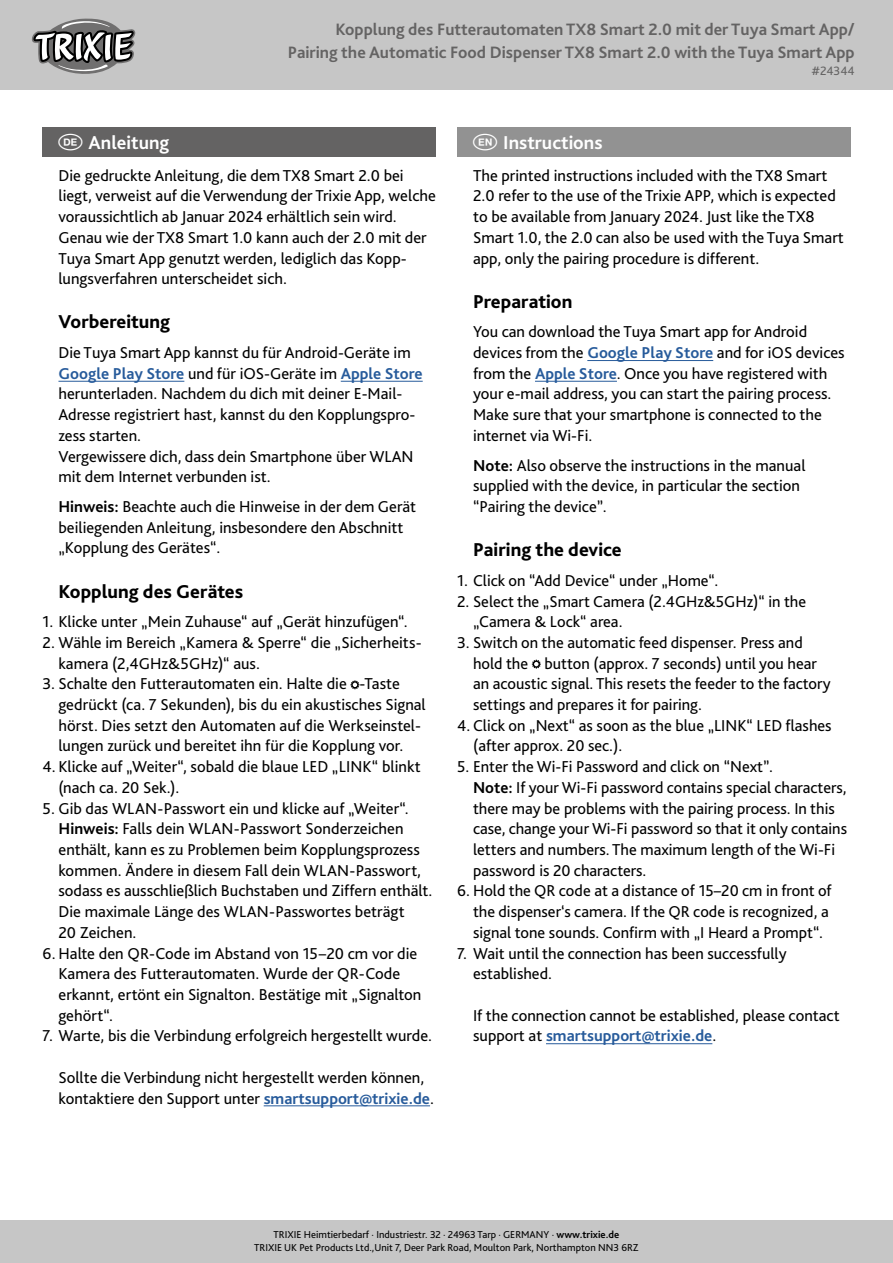
<style>
.page{position:relative;width:893px;height:1263px;background:#fff}
.page>*{position:absolute;margin:0;border:0;box-sizing:border-box;transform-origin:0 0}
.t1{font:800 19.5px "Bliss Pro";color:#000}
.t2{font:700 19.5px "Bliss Pro";color:#fff}
.t3{font:700 17.25px/22.8px "Bliss Pro";color:#646363;text-align:right}
.t4{font:16.5px/20.7px "Bliss Pro";color:#000}
.t5{font:12.75px "Bliss Pro";color:#646363}
.t6{font:10.5px/12.6px "Bliss Pro";color:#000;text-align:center}
.s1{font-family:"Natrix";font-weight:400}
.s2{font-weight:700;color:#275b9b}
.s3{font-weight:700}
</style>
<div class="page">
<div style="left:457px;top:128px;width:393px;height:29px;background:#929292"></div>
<div style="left:0;top:0;width:893px;height:89px;background:#c6c6c6"></div>
<div style="left:0;top:1220px;width:893px;height:43px;background:#c6c6c6"></div>
<div style="left:43px;top:128px;width:393px;height:29px;background:#646363"></div>
<svg style="left:32px;top:18px;width:103px;height:56px"></svg>
<hr style="left:58px;top:381px;width:126px;height:1px;background:#275b9b">
<hr style="left:341px;top:381px;width:82px;height:1px;background:#275b9b">
<hr style="left:264px;top:1105px;width:166px;height:1px;background:#275b9b">
<svg style="left:350px;top:680px;width:9px;height:9px"></svg>
<hr style="left:587px;top:360px;width:126px;height:1px;background:#275b9b">
<hr style="left:535px;top:381px;width:82px;height:1px;background:#275b9b">
<hr style="left:546px;top:1043px;width:166px;height:1px;background:#275b9b">
<svg style="left:532px;top:660px;width:9px;height:9px"></svg>
<p class="t3" style="left:288px;top:17px;width:568px">Kopplung des Futterautomaten TX8 Smart 2.0 mit der Tuya Smart App/<br>Pairing the Automatic Food Dispenser TX8 Smart 2.0 with the Tuya Smart App</p>
<p class="t5" style="left:811px;top:63px;width:45px">#24344</p>
<p class="t2" style="left:58px;top:130px;width:113px"><span class="s1">D</span> Anleitung</p>
<p class="t4" style="left:58px;top:165px;width:379px">Die gedruckte Anleitung, die dem TX8 Smart 2.0 bei liegt, verweist auf die Verwendung der Trixie App, welche voraussichtlich ab Januar 2024 erhältlich sein wird.<br>Genau wie der TX8 Smart 1.0 kann auch der 2.0 mit der Tuya Smart App genutzt werden, lediglich das Kopp&shy;lungsverfahren unterscheidet sich.</p>
<p class="t1" style="left:58px;top:310px;width:113px">Vorbereitung</p>
<p class="t4" style="left:58px;top:342px;width:366px">Die Tuya Smart App kannst du für Android-Geräte im <span class="s2">Google Play Store</span> und für iOS-Geräte im <span class="s2">Apple Store </span>herunterladen. Nachdem du dich mit deiner E-Mail-Adresse registriert hast, kannst du den Kopplungspro&shy;zess starten.<br>Vergewissere dich, dass dein Smartphone über WLAN mit dem Internet verbunden ist.</p>
<p class="t4" style="left:58px;top:496px;width:359px"><span class="s3">Hinweis:</span> Beachte auch die Hinweise in der dem Gerät beiliegenden Anleitung, insbesondere den Abschnitt „Kopplung des Gerätes“.</p>
<p class="t1" style="left:58px;top:579px;width:186px">Kopplung des Gerätes</p>
<p class="t4" style="left:43px;top:611px;width:367px">1. Klicke unter „Mein Zuhause“ auf „Gerät hinzufügen“.</p>
<p class="t4" style="left:58px;top:632px;width:365px;text-indent:-16px">2. Wähle im Bereich „Kamera &amp; Sperre“ die „Sicherheits&shy;kamera (2,4GHz&amp;5GHz)“ aus.</p>
<p class="t4" style="left:58px;top:673px;width:369px;text-indent:-16px">3. Schalte den Futterautomaten ein. Halte die -Taste gedrückt (ca. 7 Sekunden), bis du ein akustisches Signal hörst. Dies setzt den Automaten auf die Werkseinstel&shy;lungen zurück und bereitet ihn für die Kopplung vor.</p>
<p class="t4" style="left:58px;top:756px;width:364px;text-indent:-16px">4. Klicke auf „Weiter“, sobald die blaue LED „LINK“ blinkt (nach ca. 20 Sek.).</p>
<p class="t4" style="left:58px;top:797px;width:375px;text-indent:-16px">5. Gib das WLAN-Passwort ein und klicke auf „Weiter“.<br><span class="s3">Hinweis:</span> Falls dein WLAN-Passwort Sonderzeichen enthält, kann es zu Problemen beim Kopplungsprozess kommen. Ändere in diesem Fall dein WLAN-Passwort, sodass es ausschließlich Buchstaben und Ziffern enthält.<br>Die maximale Länge des WLAN-Passwortes beträgt<br>20 Zeichen.</p>
<p class="t4" style="left:58px;top:942px;width:364px;text-indent:-16px">6. Halte den QR-Code im Abstand von 15–20 cm vor die Kamera des Futterautomaten. Wurde der QR-Code erkannt, ertönt ein Signalton. Bestätige mit „Signalton gehört“.</p>
<p class="t4" style="left:43px;top:1025px;width:391px">7. Warte, bis die Verbindung erfolgreich hergestellt wurde.</p>
<p class="t4" style="left:58px;top:1066px;width:377px">Sollte die Verbindung nicht hergestellt werden können, kontaktiere den Support unter <span class="s2">smartsupport@trixie.de</span>.</p>
<p class="t2" style="left:473px;top:130px;width:131px"><span class="s1">E</span> Instructions</p>
<p class="t4" style="left:473px;top:165px;width:372px">The printed instructions included with the TX8 Smart 2.0 refer to the use of the Trixie APP, which is expected to be available from January 2024. Just like the TX8<br>Smart 1.0, the 2.0 can also be used with the Tuya Smart app, only the pairing procedure is different.</p>
<p class="t1" style="left:473px;top:289px;width:101px">Preparation</p>
<p class="t4" style="left:473px;top:321px;width:373px">You can download the Tuya Smart app for Android devices from the <span class="s2">Google Play Store</span> and for iOS devices from the <span class="s2">Apple Store</span>. Once you have registered with your e-mail address, you can start the pairing process.<br>Make sure that your smartphone is connected to the internet via Wi-Fi.</p>
<p class="t4" style="left:473px;top:454px;width:334px"><span class="s3">Note:</span> Also observe the instructions in the manual supplied with the device, in particular the section “Pairing the device”.</p>
<p class="t1" style="left:473px;top:537px;width:150px">Pairing the device</p>
<p class="t4" style="left:457px;top:570px;width:263px">1. Click on “Add Device“ under „Home“.</p>
<p class="t4" style="left:473px;top:590px;width:335px;text-indent:-16px">2. Select the „Smart Camera (2.4GHz&amp;5GHz)“ in the „Camera &amp; Lock“ area.</p>
<p class="t4" style="left:473px;top:632px;width:359px;text-indent:-16px">3. Switch on the automatic feed dispenser. Press and hold the button (approx. 7 seconds) until you hear an acoustic signal. This resets the feeder to the factory settings and prepares it for pairing.</p>
<p class="t4" style="left:473px;top:714px;width:360px;text-indent:-16px">4. Click on „Next“ as soon as the blue „LINK“ LED flashes (after approx. 20 sec.).</p>
<p class="t4" style="left:473px;top:756px;width:375px;text-indent:-16px">5. Enter the Wi-Fi Password and click on “Next”.<br><span class="s3">Note:</span> If your Wi-Fi password contains special characters, there may be problems with the pairing process. In this case, change your Wi-Fi password so that it only contains letters and numbers. The maximum length of the Wi-Fi password is 20 characters.</p>
<p class="t4" style="left:473px;top:880px;width:360px;text-indent:-16px">6. Hold the QR code at a distance of 15–20 cm in front of the dispenser‘s camera. If the QR code is recognized, a signal tone sounds. Confirm with „I Heard a Prompt“.</p>
<p class="t4" style="left:473px;top:942px;width:315px;text-indent:-16px">7. Wait until the connection has been successfully established.</p>
<p class="t4" style="left:473px;top:1004px;width:368px">If the connection cannot be established, please contact support at <span class="s2">smartsupport@trixie.de</span>.</p>
<p class="t6" style="left:254px;top:1228px;width:386px">TRIXIE Heimtierbedarf · Industriestr. 32 · 24963 Tarp · GERMANY · <span class="s3">www.trixie.de<br></span>TRIXIE UK Pet Products Ltd.,Unit 7, Deer Park Road, Moulton Park, Northampton NN3 6RZ</p>
</div>
